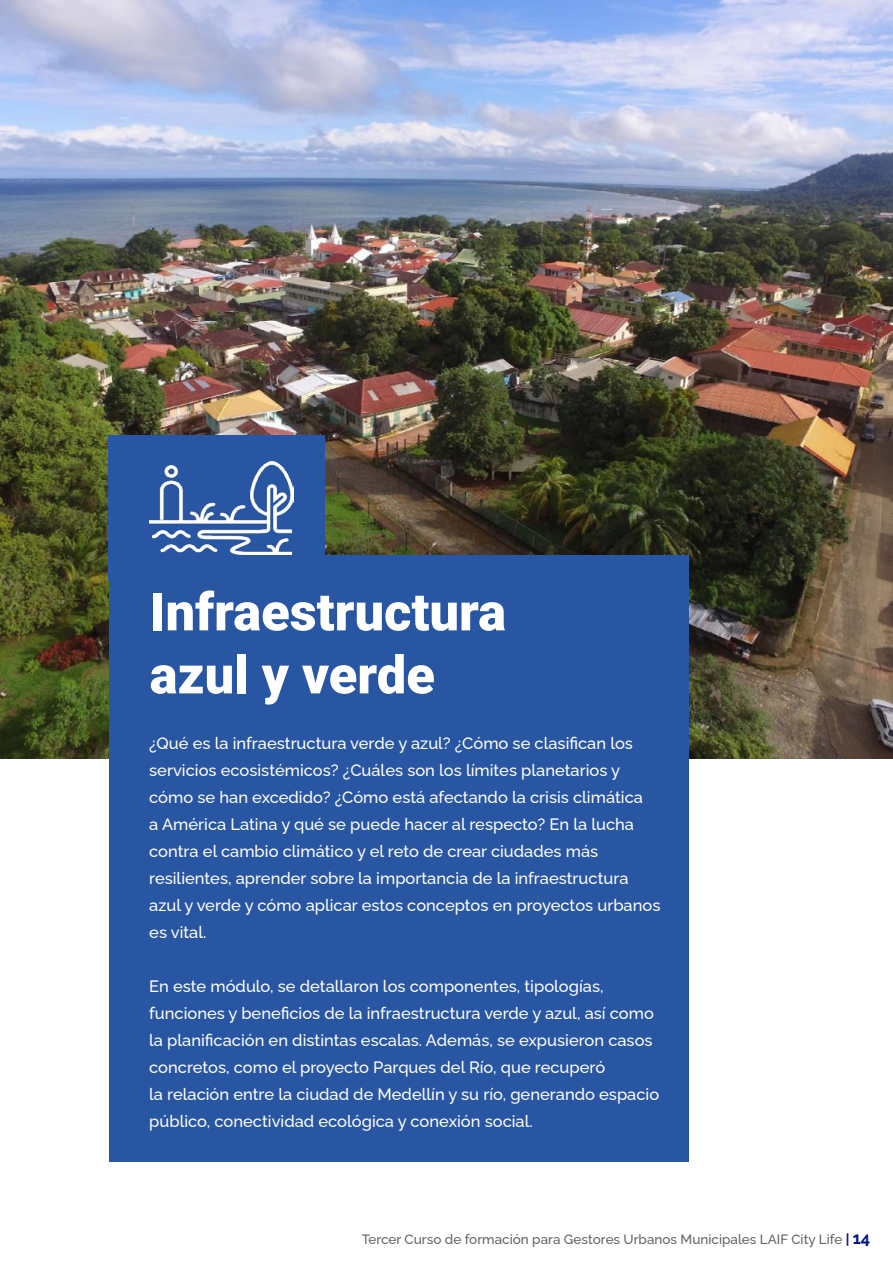
<style>
.page{position:relative;width:893px;height:1263px;background:#fff}
.page>*{position:absolute;margin:0;border:0;box-sizing:border-box;transform-origin:0 0}
.t1{font:900 52.5px/63px "Roboto";color:#fff}
.t2{font:500 16.5px/27px "Raleway";color:#fff}
.t3{font:500 13.5px "Raleway";color:#646363}
.s1{font-weight:700;color:#001489}
.s2{font-weight:700;font-size:16.5px;color:#001489}
</style>
<div class="page">
<img style="left:0;top:0;width:893px;height:759px">
<div style="left:109px;top:555px;width:579px;height:606px;background:#2956a2"></div>
<div style="left:108px;top:435px;width:216px;height:145px;background:#2956a2"></div>
<img style="left:150px;top:461px;width:144px;height:93px">
<h1 class="t1" style="left:150px;top:578px;width:358px">Infraestructura azul y verde</h1>
<p class="t2" style="left:149px;top:728px;width:513px">¿Qué es la infraestructura verde y azul? ¿Cómo se clasifican los servicios ecosistémicos? ¿Cuáles son los límites planetarios y cómo se han excedido? ¿Cómo está afectando la crisis climática<br>a América Latina y qué se puede hacer al respecto? En la lucha contra el cambio climático y el reto de crear ciudades más resilientes, aprender sobre la importancia de la infraestructura azul y verde y cómo aplicar estos conceptos en proyectos urbanos es vital.</p>
<p class="t2" style="left:149px;top:971px;width:511px">En este módulo, se detallaron los componentes, tipologías, funciones y beneficios de la infraestructura verde y azul, así como la planificación en distintas escalas. Además, se expusieron casos concretos, como el proyecto Parques del Río, que recuperó<br>la relación entre la ciudad de Medellín y su río, generando espacio público, conectividad ecológica y conexión social.</p>
<p class="t3" style="left:362px;top:1229px;width:510px">Tercer Curso de formación para Gestores Urbanos Municipales LAIF City Life <span class="s1">|</span> <span class="s2">14</span></p>
</div>
